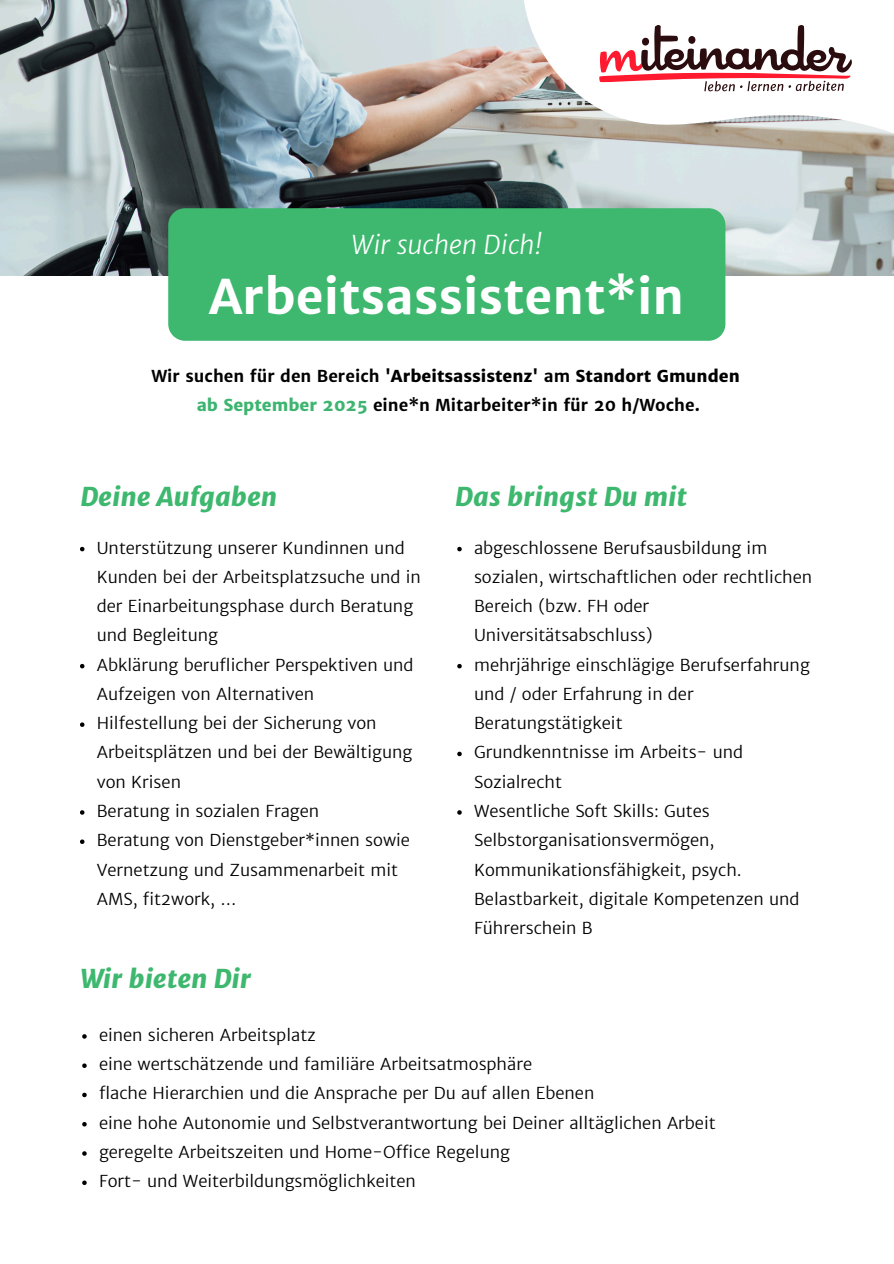
<style>
.page{position:relative;width:894px;height:1264px;background:#fff}
.page>*{position:absolute;margin:0;border:0;box-sizing:border-box;transform-origin:0 0}
.t1{font:700 48px "Merriweather Sans";color:#fff}
.t2{font:italic 800 25.5px "Merriweather Sans";color:#3db86e}
.t3{font:italic 300 25.5px "Merriweather Sans";letter-spacing:.005em;color:#fff}
.t4{font:300 16.5px/29.2px "Merriweather Sans";color:#000}
.t5{font:700 16.5px/29.2px "Merriweather Sans";color:#000;text-align:center}
.s1{font-weight:800}
.s2{font-weight:800;color:#3db570}
</style>
<div class="page">
<img style="left:0;top:0;width:893px;height:275px">
<div style="left:168px;top:208px;width:557px;height:133px;background:#3db86e"></div>
<svg style="left:490px;top:0;width:403px;height:262px"></svg>
<svg style="left:599px;top:25px;width:252px;height:66px"></svg>
<svg style="left:457px;top:547px;width:4px;height:4px"></svg>
<svg style="left:457px;top:664px;width:4px;height:4px"></svg>
<svg style="left:457px;top:751px;width:4px;height:5px"></svg>
<svg style="left:457px;top:810px;width:4px;height:4px"></svg>
<svg style="left:80px;top:547px;width:4px;height:4px"></svg>
<svg style="left:80px;top:664px;width:4px;height:4px"></svg>
<svg style="left:80px;top:722px;width:4px;height:5px"></svg>
<svg style="left:80px;top:810px;width:4px;height:4px"></svg>
<svg style="left:80px;top:839px;width:4px;height:5px"></svg>
<svg style="left:82px;top:1034px;width:5px;height:4px"></svg>
<svg style="left:82px;top:1063px;width:5px;height:4px"></svg>
<svg style="left:82px;top:1092px;width:5px;height:5px"></svg>
<svg style="left:82px;top:1122px;width:5px;height:4px"></svg>
<svg style="left:82px;top:1151px;width:5px;height:4px"></svg>
<svg style="left:82px;top:1180px;width:5px;height:4px"></svg>
<p class="t3" style="left:351px;top:228px;width:193px">Wir suchen Dich!</p>
<p class="t1" style="left:209px;top:267px;width:476px">Arbeitsassistent*in</p>
<p class="t5" style="left:151px;top:361px;width:589px">Wir suchen für den Bereich <span class="s1">'Arbeitsassistenz'</span> am <span class="s1">Standort Gmunden </span><span class="s2">ab September 2025</span> eine*n Mitarbeiter*in für 20 h/Woche.</p>
<p class="t2" style="left:80px;top:481px;width:198px">Deine Aufgaben</p>
<p class="t4" style="left:97px;top:533px;width:325px">Unterstützung unserer Kundinnen und Kunden bei der Arbeitsplatzsuche und in der Einarbeitungsphase durch Beratung und Begleitung</p>
<p class="t4" style="left:97px;top:650px;width:318px">Abklärung beruflicher Perspektiven und<br>Aufzeigen von Alternativen</p>
<p class="t4" style="left:97px;top:708px;width:317px">Hilfestellung bei der Sicherung von<br>Arbeitsplätzen und bei der Bewältigung von Krisen</p>
<p class="t4" style="left:97px;top:796px;width:224px">Beratung in sozialen Fragen</p>
<p class="t4" style="left:97px;top:825px;width:315px">Beratung von Dienstgeber*innen sowie<br>Vernetzung und Zusammenarbeit mit<br>AMS, fit2work, …</p>
<h1 class="t2" style="left:80px;top:963px;width:172px">Wir bieten Dir</h1>
<h3 class="t2" style="left:455px;top:481px;width:233px">Das bringst Du mit</h3>
<h4 class="t4" style="left:474px;top:533px;width:339px">abgeschlossene Berufsausbildung im sozialen, wirtschaftlichen oder rechtlichen Bereich (bzw. FH oder Universitätsabschluss)</h4>
<h2 class="t4" style="left:474px;top:650px;width:337px">mehrjährige einschlägige Berufserfahrung und / oder Erfahrung in der<br>Beratungstätigkeit</h2>
<h2 class="t4" style="left:474px;top:738px;width:270px">Grundkenntnisse im Arbeits- und<br>Sozialrecht</h2>
<p class="t4" style="left:474px;top:796px;width:327px">Wesentliche Soft Skills: Gutes<br>Selbstorganisationsvermögen,<br>Kommunikationsfähigkeit, psych.<br>Belastbarkeit, digitale Kompetenzen und<br>Führerschein B</p>
<p class="t4" style="left:99px;top:1020px;width:218px">einen sicheren Arbeitsplatz</p>
<p class="t4" style="left:99px;top:1049px;width:434px">eine wertschätzende und familiäre Arbeitsatmosphäre</p>
<h2 class="t4" style="left:99px;top:1078px;width:496px">flache Hierarchien und die Ansprache per Du auf allen Ebenen</h2>
<p class="t4" style="left:99px;top:1108px;width:618px">eine hohe Autonomie und Selbstverantwortung bei Deiner alltäglichen Arbeit</p>
<p class="t4" style="left:99px;top:1137px;width:412px">geregelte Arbeitszeiten und Home-Office Regelung</p>
<p class="t4" style="left:99px;top:1166px;width:318px">Fort- und Weiterbildungsmöglichkeiten</p>
</div>
